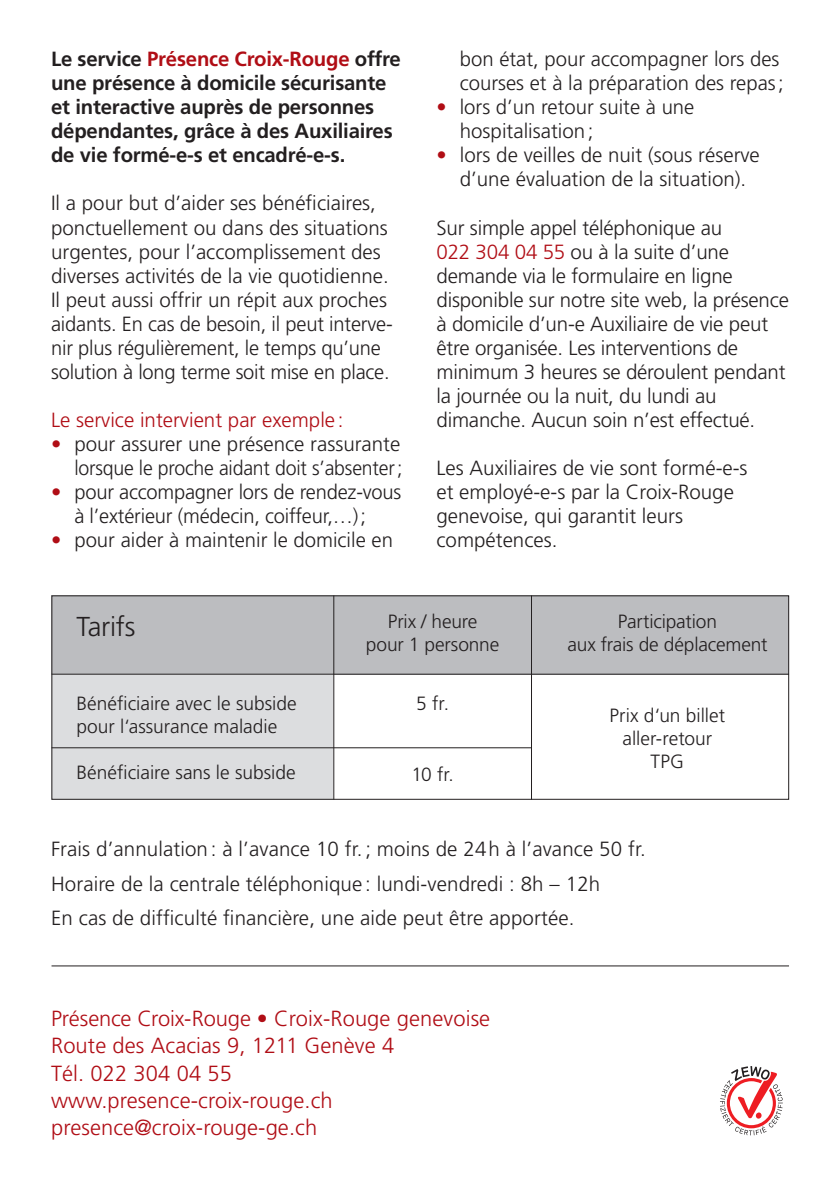
<style>
.page{position:relative;width:840px;height:1191px;background:#fff}
.page>*{position:absolute;margin:0;border:0;box-sizing:border-box;transform-origin:0 0}
.t1{font:300 27.4px "Frutiger";letter-spacing:-.01em;color:#231f20}
.t2{font:300 21.8px/27.4px "Frutiger";letter-spacing:.005em;color:#b00d15}
.t3{font:300 20.6px/24px "Frutiger";color:#231f20}
.t4{font:700 20.6px/24px "Frutiger";letter-spacing:-.01em;color:#231f20}
.t5{font:300 20.6px "Frutiger";color:#b00d15}
.t6{font:300 19.2px/23px "Frutiger";letter-spacing:-.005em;color:#231f20;text-align:center}
.s1{color:#b00d15}
</style>
<div class="page">
<div style="left:51px;top:595px;width:737px;height:79px;background:#bcbdc0"></div>
<div style="left:51px;top:674px;width:282px;height:125px;background:#dcdddf"></div>
<div style="left:51px;top:595px;width:737px;height:204px;border:1px solid #231f20"></div>
<hr style="left:333px;top:595px;width:1px;height:204px;background:#231f20">
<hr style="left:51px;top:674px;width:737px;height:1px;background:#231f20">
<hr style="left:51px;top:747px;width:480px;height:1px;background:#231f20">
<hr style="left:531px;top:595px;width:1px;height:204px;background:#231f20">
<hr style="left:51px;top:965px;width:737px;height:1px;background:#231f20">
<svg style="left:720px;top:1066px;width:62px;height:69px"></svg>
<p class="t4" style="left:51px;top:47px;width:351px">Le service <span class="s1">Présence Croix-Rouge</span> offre une présence à domicile sécurisante et interactive auprès de personnes dépendantes, grâce à des Auxiliaires de vie formé-e-s et encadré-e-s.</p>
<p class="t3" style="left:51px;top:192px;width:343px">Il a pour but d’aider ses bénéficiaires, ponctuellement ou dans des situations urgentes, pour l’accomplissement des diverses activités de la vie quotidienne.<br>Il peut aussi offrir un répit aux proches aidants. En cas de besoin, il peut interve&shy;nir plus régulièrement, le temps qu’une solution à long terme soit mise en place.</p>
<p class="t5" style="left:51px;top:408px;width:294px">Le service intervient par exemple:</p>
<p class="t3" style="left:51px;top:432px;width:352px;text-align:right"><span class="s1">•</span> pour assurer une présence rassurante lorsque le proche aidant doit s’absenter;</p>
<p class="t3" style="left:51px;top:480px;width:351px;text-align:center"><span class="s1">•</span> pour accompagner lors de rendez-vous à l’extérieur (médecin, coiffeur,…);</p>
<p class="t3" style="left:51px;top:528px;width:343px"><span class="s1">•</span> pour aider à maintenir le domicile en</p>
<p class="t3" style="left:459px;top:48px;width:325px">bon état, pour accompagner lors des courses et à la préparation des repas;</p>
<p class="t3" style="left:459px;top:96px;width:236px;text-indent:-23px"><span class="s1">•</span> lors d’un retour suite à une hospitalisation;</p>
<p class="t3" style="left:436px;top:144px;width:325px;text-align:center"><span class="s1">•</span> lors de veilles de nuit (sous réserve d’une évaluation de la situation).</p>
<p class="t3" style="left:436px;top:216px;width:354px">Sur simple appel téléphonique au<br><span class="s1">022 304 04 55</span> ou à la suite d’une demande via le formulaire en ligne disponible sur notre site web, la présence à domicile d’un-e Auxiliaire de vie peut être organisée. Les interventions de minimum 3 heures se déroulent pendant la journée ou la nuit, du lundi au dimanche. Aucun soin n’est effectué.</p>
<p class="t3" style="left:436px;top:456px;width:312px">Les Auxiliaires de vie sont formé-e-s et employé-e-s par la Croix-Rouge genevoise, qui garantit leurs compétences.</p>
<h1 class="t1" style="left:76px;top:611px;width:61px">Tarifs</h1>
<p class="t6" style="left:76px;top:692px;width:222px;text-align:left">Bénéficiaire avec le subside pour l‘assurance maladie</p>
<p class="t6" style="left:76px;top:761px;width:221px">Bénéficiaire sans le subside</p>
<p class="t6" style="left:366px;top:610px;width:135px">Prix / heure<br>pour 1 personne</p>
<p class="t6" style="left:567px;top:610px;width:201px">Participation<br>aux frais de déplacement</p>
<p class="t6" style="left:416px;top:692px;width:34px">5 fr.</p>
<p class="t6" style="left:609px;top:704px;width:117px">Prix d‘un billet aller-retour<br>TPG</p>
<p class="t6" style="left:411px;top:763px;width:44px">10 fr.</p>
<p class="t3" style="left:51px;top:832px;width:596px;line-height:34.2px">Frais d’annulation: à l’avance 10 fr.; moins de 24h à l’avance 50 fr.<br>Horaire de la centrale téléphonique : lundi-vendredi : 8h – 12h<br>En cas de difficulté financière, une aide peut être apportée.</p>
<p class="t2" style="left:51px;top:1005px;width:440px">Présence Croix-Rouge • Croix-Rouge genevoise<br>Route des Acacias 9, 1211 Genève 4<br>Tél. 022 304 04 55 www.presence-croix-rouge.ch presence@croix-rouge-ge.ch</p>
</div>
